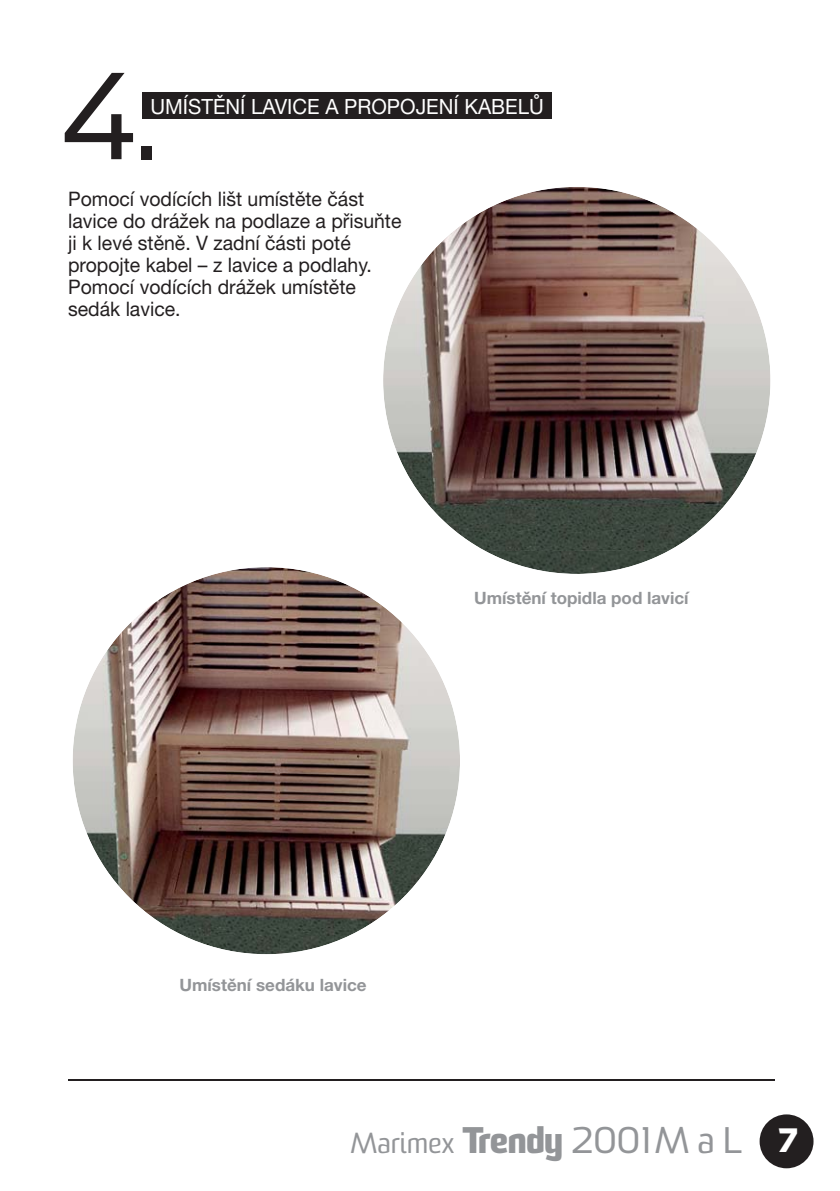
<style>
.page{position:relative;width:840px;height:1191px;background:#fff}
.page>*{position:absolute;margin:0;border:0;box-sizing:border-box;transform-origin:0 0}
.t1{font:120px "Sommet";color:#231f20}
.t2{font:800 32.8px "Sommet";color:#fff}
.t3{font:28px "Sommet";color:#939598}
.t4{font:21px "Helvetica Neue CE";color:#fff}
.t5{font:20px/22px "Helvetica Neue CE";color:#231f20}
.t6{font:700 17px "Helvetica Neue CE";color:#939598}
.s1{font-weight:800;font-size:36px}
.s2{font-size:36px}
</style>
<div class="page">
<div style="left:759px;top:1114px;width:54px;height:54px;background:#231f20;border-radius:50%"></div>
<hr style="left:68px;top:1079px;width:706px;height:1px;background:#231f20">
<img style="left:486px;top:551px;width:182px;height:23px">
<img style="left:383px;top:187px;width:387px;height:364px">
<img style="left:73px;top:567px;width:387px;height:387px;border-radius:50%">
<div style="left:142px;top:92px;width:409px;height:27px;background:#231f20"></div>
<h1 class="t1" style="left:62px;top:73px;width:97px">4.</h1>
<p class="t5" style="left:68px;top:189px;width:335px">Pomocí vodících lišt umístěte část lavice do drážek na podlaze a přisuňte ji k levé stěně. V zadní části poté propojte kabel – z lavice a podlahy.<br>Pomocí vodících drážek umístěte sedák lavice.</p>
<p class="t4" style="left:150px;top:99px;width:394px">UMÍSTĚNÍ LAVICE A PROPOJENÍ KABELŮ</p>
<p class="t6" style="left:474px;top:592px;width:216px">Umístění topidla pod lavicí</p>
<p class="t6" style="left:179px;top:978px;width:188px">Umístění sedáku lavice</p>
<h3 class="t3" style="left:350px;top:1132px;width:392px">Marimex <span class="s1">Trendy</span> <span class="s2">2001 M a L</span></h3>
<h2 class="t2" style="left:778px;top:1128px;width:20px">7</h2>
</div>
